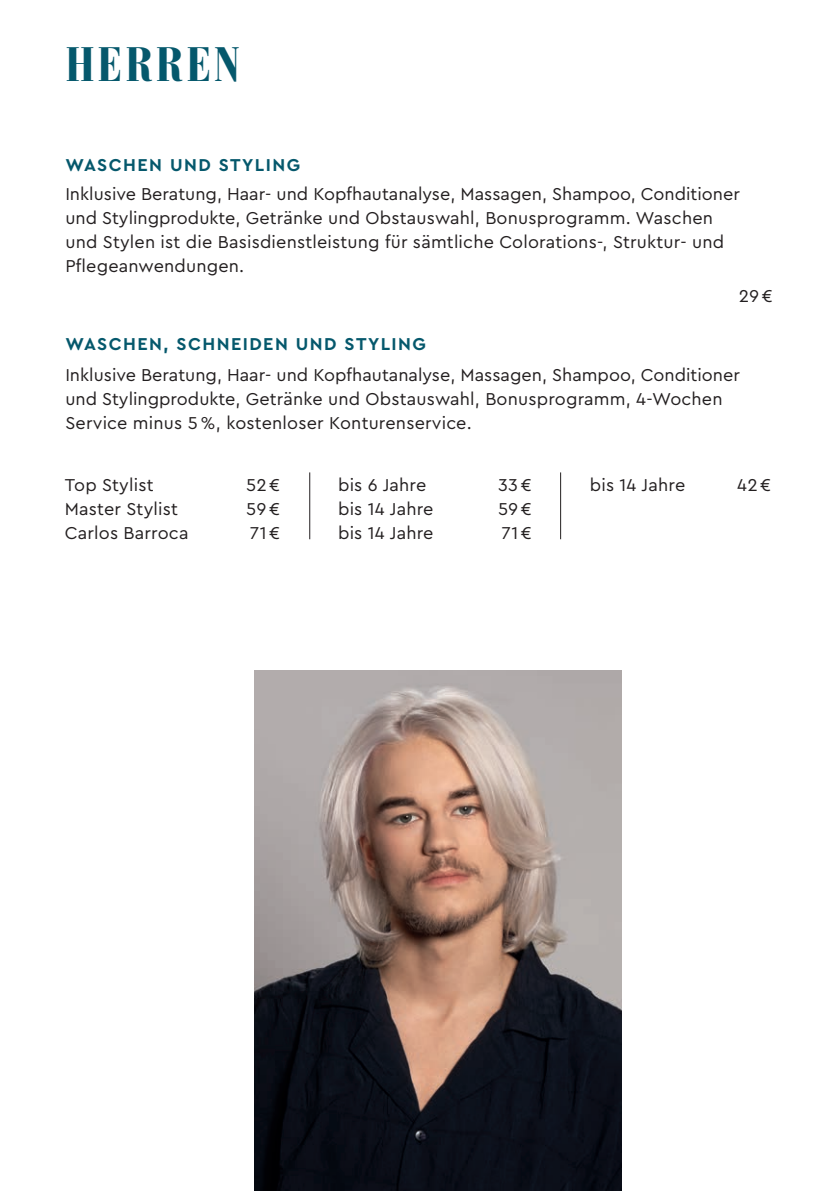
<style>
.page{position:relative;width:840px;height:1191px;background:#fff}
.page>*{position:absolute;margin:0;border:0;box-sizing:border-box;transform-origin:0 0}
.t1{font:700 condensed 48px "Bauer Bodoni Std";letter-spacing:.06em;color:#05586c}
.t2{font:18px/24px "Cera Pro";letter-spacing:.01em;color:#231f20}
.t3{font:700 18px "Cera Pro";letter-spacing:.08em;color:#05586c}
</style>
<div class="page">
<hr style="left:309px;top:472px;width:1px;height:67px;background:#231f20">
<hr style="left:560px;top:472px;width:1px;height:67px;background:#231f20">
<img style="left:254px;top:670px;width:367px;height:521px">
<h1 class="t1" style="left:65px;top:36px;width:176px">HERREN</h1>
<p class="t3" style="left:65px;top:152px;width:236px">WASCHEN UND STYLING</p>
<p class="t2" style="left:65px;top:181px;width:675px">Inklusive Beratung, Haar- und Kopfhautanalyse, Massagen, Shampoo, Conditioner und Stylingprodukte, Getränke und Obstauswahl, Bonusprogramm. Waschen und Stylen ist die Basisdienstleistung für sämtliche Colorations-, Struktur- und Pflegeanwendungen.</p>
<p class="t2" style="left:738px;top:283px;width:35px">29 €</p>
<p class="t3" style="left:65px;top:332px;width:362px">WASCHEN, SCHNEIDEN UND STYLING</p>
<p class="t2" style="left:65px;top:362px;width:675px">Inklusive Beratung, Haar- und Kopfhautanalyse, Massagen, Shampoo, Conditioner und Stylingprodukte, Getränke und Obstauswahl, Bonusprogramm, 4-Wochen<br>Service minus 5 %, kostenloser Konturenservice.</p>
<p class="t2" style="left:65px;top:472px;width:125px">Top Stylist<br>Master Stylist<br>Carlos Barroca</p>
<p class="t2" style="left:246px;top:472px;width:35px;text-align:justify">52 € 59 € 71 €</p>
<p class="t2" style="left:338px;top:472px;width:97px">bis 6 Jahre bis 14 Jahre bis 14 Jahre</p>
<p class="t2" style="left:497px;top:472px;width:35px;text-align:justify">33 € 59 € 71 €</p>
<p class="t2" style="left:589px;top:472px;width:97px">bis 14 Jahre</p>
<p class="t2" style="left:736px;top:472px;width:35px">42 €</p>
</div>
